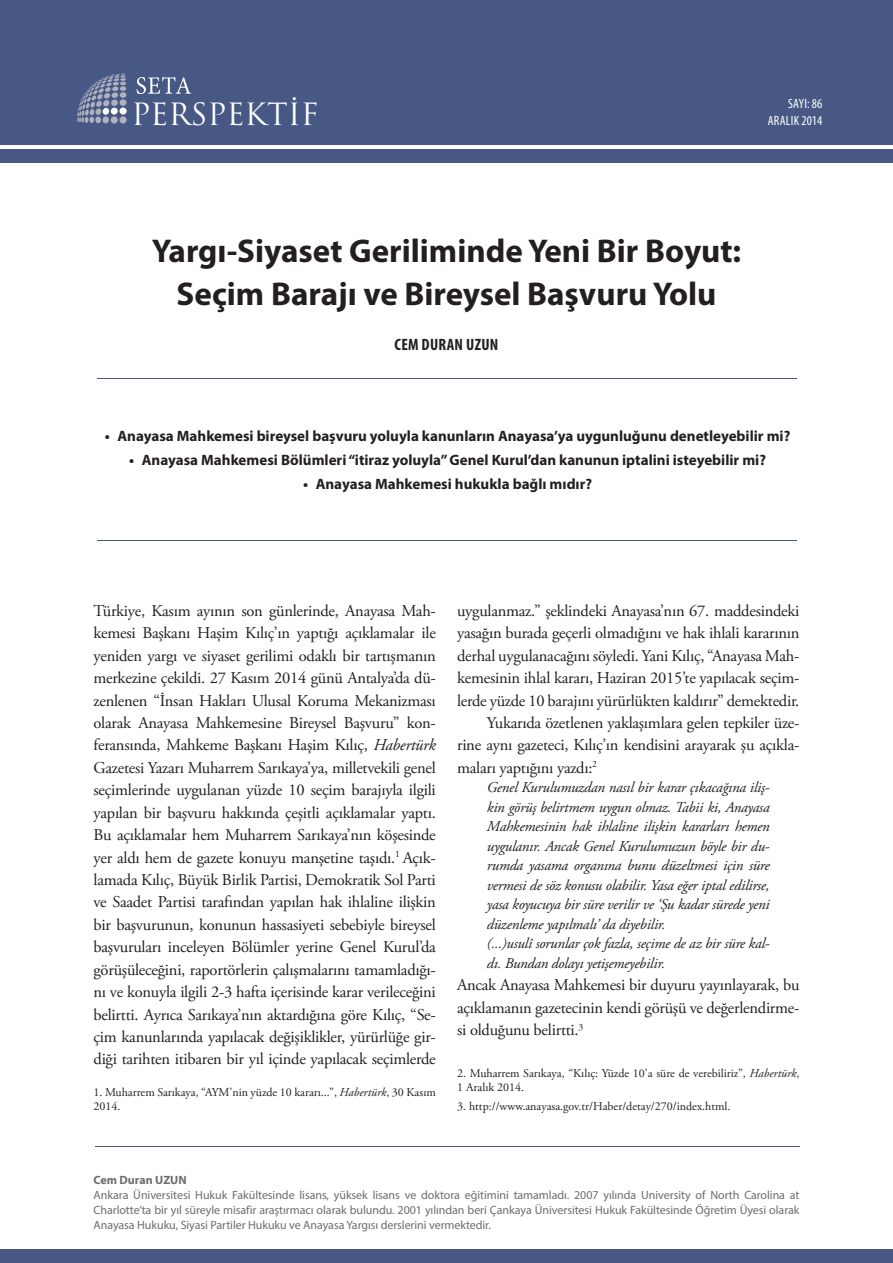
<style>
.page{position:relative;width:893px;height:1263px;background:#fff}
.page>*{position:absolute;margin:0;border:0;box-sizing:border-box;transform-origin:0 0}
.t1{font:700 33px "Myriad Pro";color:#231f20}
.t2{font:29.85px "Trajan Pro";color:#fff}
.t3{font:16.5px/22.4px "Adobe Garamond Pro";letter-spacing:-.015em;color:#231f20;text-align:justify}
.t4{font:700 condensed 16.5px "Myriad Pro";letter-spacing:.02em;color:#231f20}
.t5{font:italic 15px/19.5px "Adobe Garamond Pro";letter-spacing:-.015em;color:#231f20;text-align:justify}
.t6{font:700 15px "Myriad Pro";color:#231f20}
.t7{font:condensed 13.5px "Myriad Pro";letter-spacing:.02em;color:#fff}
.t8{font:12px/15px "Myriad Pro";letter-spacing:-.005em;color:#6c6d70;text-align:justify}
.dipnot{font:12px/14.4px "Adobe Garamond Pro";color:#231f20}
.t9{font:700 12px "Myriad Pro";color:#6c6d70}
.s1{font-style:italic}
</style>
<div class="page">
<div style="left:0;top:0;width:893px;height:145px;background:#475885"></div>
<div style="left:0;top:149px;width:893px;height:13px;background:#475885"></div>
<div style="left:0;top:1249px;width:893px;height:14px;background:#475885"></div>
<svg style="left:77px;top:74px;width:49px;height:49px"></svg>
<div style="left:120px;top:99px;width:7px;height:7px;background:#b0b0be;border-radius:50%"></div>
<div style="left:119px;top:108px;width:8px;height:7px;background:#fff;border-radius:50%"></div>
<div style="left:119px;top:116px;width:8px;height:8px;background:#b0b0be;border-radius:50%"></div>
<svg style="left:137px;top:77px;width:54px;height:17px"></svg>
<hr style="left:97px;top:378px;width:699px;height:1px;background:#475885">
<hr style="left:97px;top:540px;width:699px;height:1px;background:#475885">
<hr style="left:95px;top:1146px;width:704px;height:1px;background:#475885">
<p class="t2" style="left:131px;top:95px;width:189px">PERSPEKTİF</p>
<p class="t7" style="left:788px;top:96px;width:36px">SAYI: 86</p>
<p class="t7" style="left:768px;top:112px;width:56px">ARALIK 2014</p>
<p class="t1" style="left:152px;top:229px;width:591px">Yargı-Siyaset Geriliminde Yeni Bir Boyut:</p>
<p class="t1" style="left:177px;top:273px;width:541px">Seçim Barajı ve Bireysel Başvuru Yolu</p>
<p class="t4" style="left:394px;top:335px;width:105px">CEM DURAN UZUN</p>
<p class="t6" style="left:105px;top:426px;width:687px">• Anayasa Mahkemesi bireysel başvuru yoluyla kanunların Anayasa’ya uygunluğunu denetleyebilir mi?</p>
<p class="t6" style="left:129px;top:450px;width:638px">• Anayasa Mahkemesi Bölümleri “itiraz yoluyla” Genel Kurul’dan kanunun iptalini isteyebilir mi?</p>
<p class="t6" style="left:303px;top:474px;width:291px">• Anayasa Mahkemesi hukukla bağlı mıdır?</p>
<p class="t3" style="left:94px;top:600px;width:344px">Türkiye, Kasım ayının son günlerinde, Anayasa Mah&shy;kemesi Başkanı Haşim Kılıç’ın yaptığı açıklamalar ile yeniden yargı ve siyaset gerilimi odaklı bir tartışmanın merkezine çekildi. 27 Kasım 2014 günü Antalya’da dü&shy;zenlenen “İnsan Hakları Ulusal Koruma Mekanizması olarak Anayasa Mahkemesine Bireysel Başvuru” kon&shy;feransında, Mahkeme Başkanı Haşim Kılıç, <span class="s1">Habertürk </span>Gazetesi Yazarı Muharrem Sarıkaya’ya, milletvekili genel seçimlerinde uygulanan yüzde 10 seçim barajıyla ilgili yapılan bir başvuru hakkında çeşitli açıklamalar yaptı.<br>Bu açıklamalar hem Muharrem Sarıkaya’nın köşesinde yer aldı hem de gazete konuyu manşetine taşıdı.<sup>1</sup> Açık&shy;lamada Kılıç, Büyük Birlik Partisi, Demokratik Sol Parti ve Saadet Partisi tarafından yapılan hak ihlaline ilişkin bir başvurunun, konunun hassasiyeti sebebiyle bireysel başvuruları inceleyen Bölümler yerine Genel Kurul’da görüşüleceğini, raportörlerin çalışmalarını tamamladığı&shy;nı ve konuyla ilgili 2-3 hafta içerisinde karar verileceğini belirtti. Ayrıca Sarıkaya’nın aktardığına göre Kılıç, “Se&shy;çim kanunlarında yapılacak değişiklikler, yürürlüğe gir&shy;diği tarihten itibaren bir yıl içinde yapılacak seçimlerde</p>
<p class="dipnot" style="left:94px;top:1085px;width:344px">1. Muharrem Sarıkaya, “AYM’nin yüzde 10 kararı...”, <span class="s1">Habertürk</span>, 30 Kasım<br>2014.</p>
<p class="t3" style="left:457px;top:600px;width:344px">uygulanmaz.” şeklindeki Anayasa’nın 67. maddesindeki yasağın burada geçerli olmadığını ve hak ihlali kararının derhal uygulanacağını söyledi. Yani Kılıç, “Anayasa Mah&shy;kemesinin ihlal kararı, Haziran 2015’te yapılacak seçim&shy;lerde yüzde 10 barajını yürürlükten kaldırır” demektedir.</p>
<p class="t3" style="left:457px;top:712px;width:344px;text-indent:30px">Yukarıda özetlenen yaklaşımlara gelen tepkiler üze&shy;rine aynı gazeteci, Kılıç’ın kendisini arayarak şu açıkla&shy;maları yaptığını yazdı:<sup>2</sup></p>
<p class="t5" style="left:487px;top:778px;width:284px">Genel Kurulumuzdan nasıl bir karar çıkacağına iliş&shy;kin görüş belirtmem uygun olmaz. Tabii ki, Anayasa Mahkemesinin hak ihlaline ilişkin kararları hemen uygulanır. Ancak Genel Kurulumuzun böyle bir du&shy;rumda yasama organına bunu düzeltmesi için süre vermesi de söz konusu olabilir. Yasa eğer iptal edilirse, yasa koyucuya bir süre verilir ve ‘Şu kadar sürede yeni düzenleme yapılmalı’ da diyebilir.</p>
<p class="t5" style="left:487px;top:934px;width:284px">(...)usulî sorunlar çok fazla, seçime de az bir süre kal&shy;dı. Bundan dolayı yetişemeyebilir.</p>
<p class="t3" style="left:457px;top:974px;width:344px">Ancak Anayasa Mahkemesi bir duyuru yayınlayarak, bu açıklamanın gazetecinin kendi görüşü ve değerlendirme&shy;si olduğunu belirtti.<sup>3</sup></p>
<p class="dipnot" style="left:457px;top:1066px;width:344px">2. Muharrem Sarıkaya, “Kılıç: Yüzde 10’a süre de verebiliriz”, <span class="s1">Habertürk</span>,<br>1 Aralık 2014.</p>
<p class="dipnot" style="left:457px;top:1099px;width:275px">3. http://www.anayasa.gov.tr/Haber/detay/270/index.html.</p>
<p class="t9" style="left:94px;top:1172px;width:95px">Cem Duran UZUN</p>
<p class="t8" style="left:94px;top:1187px;width:707px">Ankara Üniversitesi Hukuk Fakültesinde lisans, yüksek lisans ve doktora eğitimini tamamladı. 2007 yılında University of North Carolina at Charlotte’ta bir yıl süreyle misafir araştırmacı olarak bulundu. 2001 yılından beri Çankaya Üniversitesi Hukuk Fakültesinde Öğretim Üyesi olarak Anayasa Hukuku, Siyasi Partiler Hukuku ve Anayasa Yargısı derslerini vermektedir.</p>
</div>
